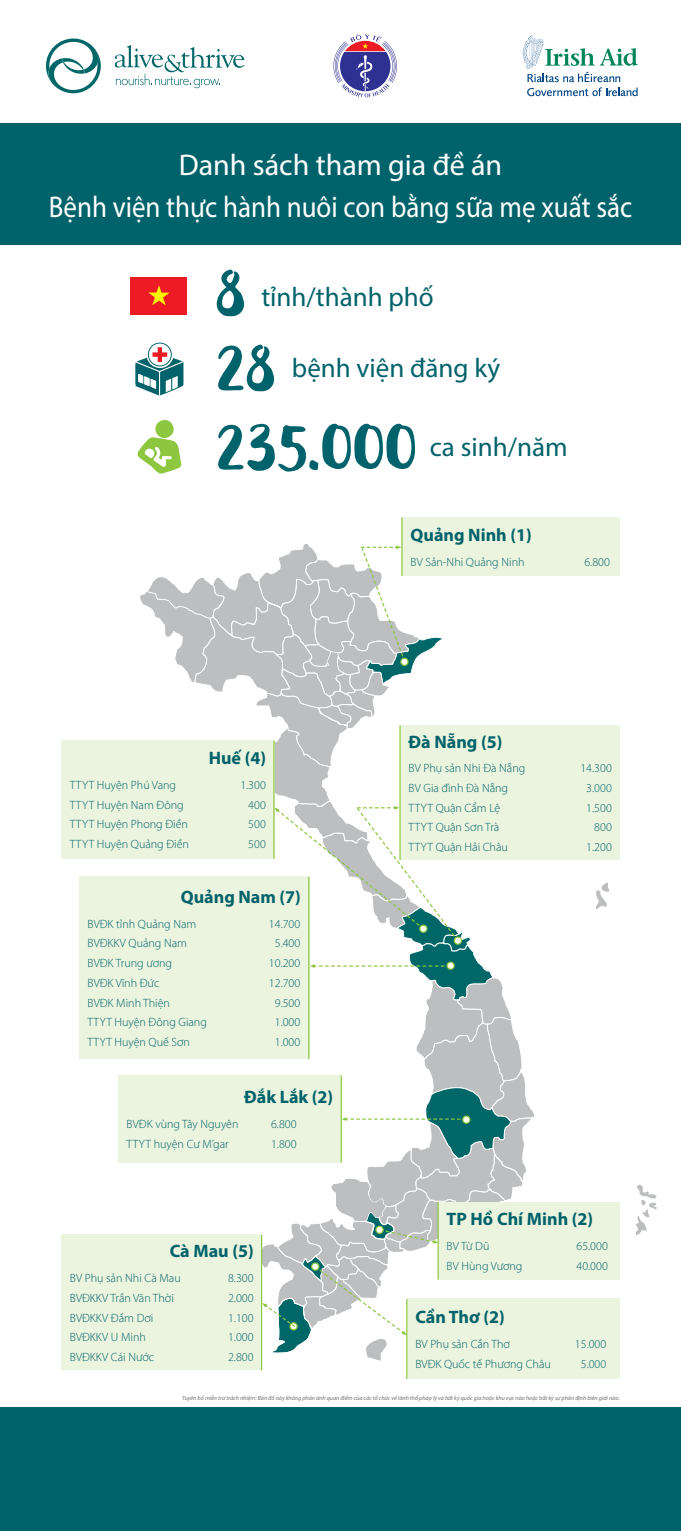
<style>
.page{position:relative;width:681px;height:1531px;background:#fff}
.page>*{position:absolute;margin:0;border:0;box-sizing:border-box;transform-origin:0 0}
.t1{font:58.95px/79.2px "VL Fonderful";color:#00626a}
.t2{font:30px/42px "Myriad Pro";color:#fff;text-align:center}
.t3{font:27px "Myriad Pro";color:#00626a}
.t4{font:700 18px "Myriad Pro";color:#00626a}
.t5{font:300 12px "Myriad Pro";color:#00626a}
.t6{font:italic 6px "Myriad Pro";color:#6d6f71}
.s1{font-family:"VL Fonderful";font-size:58.95px}
</style>
<div class="page">
<div style="left:0;top:1407px;width:680px;height:124px;background:#00626a"></div>
<div style="left:0;top:123px;width:680px;height:122px;background:#00626a"></div>
<svg style="left:333px;top:34px;width:64px;height:63px"></svg>
<svg style="left:522px;top:36px;width:115px;height:60px"></svg>
<svg style="left:115px;top:45px;width:129px;height:43px"></svg>
<svg style="left:46px;top:39px;width:55px;height:54px"></svg>
<svg style="left:635px;top:1184px;width:21px;height:51px"></svg>
<svg style="left:596px;top:882px;width:13px;height:27px"></svg>
<div style="left:402px;top:517px;width:217px;height:59px;background:#ebf4de"></div>
<hr style="left:401px;top:517px;width:1px;height:59px;background:#8dc73f">
<div style="left:400px;top:725px;width:219px;height:135px;background:#ebf4de"></div>
<div style="left:438px;top:1202px;width:181px;height:77px;background:#ebf4de"></div>
<div style="left:118px;top:1075px;width:223px;height:87px;background:#ebf4de"></div>
<div style="left:61px;top:740px;width:213px;height:118px;background:#ebf4de"></div>
<div style="left:61px;top:1235px;width:201px;height:135px;background:#ebf4de"></div>
<hr style="left:261px;top:1235px;width:1px;height:135px;background:#8dc73f">
<div style="left:79px;top:876px;width:230px;height:183px;background:#ebf4de"></div>
<svg style="left:138px;top:543px;width:397px;height:818px"></svg>
<svg style="left:137px;top:420px;width:44px;height:54px"></svg>
<svg style="left:135px;top:343px;width:49px;height:52px"></svg>
<div style="left:400px;top:658px;width:8px;height:7px;background:#fff;border-radius:50%"></div>
<div style="left:400px;top:658px;width:8px;height:8px;border:1px solid #8dc73f;border-radius:50%"></div>
<div style="left:131px;top:277px;width:56px;height:38px;background:#ed1c24"></div>
<svg style="left:148px;top:285px;width:21px;height:20px"></svg>
<div style="left:406px;top:1299px;width:213px;height:80px;background:#ebf4de"></div>
<hr style="left:406px;top:1299px;width:1px;height:80px;background:#8dc73f">
<h2 class="t2" style="left:49px;top:143px;width:585px">Danh sách tham gia đề án<br>Bệnh viện thực hành nuôi con bằng sữa mẹ xuất sắc</h2>
<h3 class="t3" style="left:215px;top:280px;width:220px"><span class="s1">8</span> tỉnh/thành phố</h3>
<h1 class="t1" style="left:215px;top:326px;width:202px">28<br>235.000</h1>
<h3 class="t3" style="left:292px;top:351px;width:209px">bệnh viện đăng ký</h3>
<h3 class="t3" style="left:429px;top:430px;width:139px">ca sinh/năm</h3>
<h3 class="t4" style="left:208px;top:746px;width:59px">Huế (4)</h3>
<p class="t5" style="left:70px;top:778px;width:108px">TTYT Huyện Phú Vang</p>
<p class="t5" style="left:240px;top:778px;width:27px">1.300</p>
<p class="t5" style="left:70px;top:797px;width:115px">TTYT Huyện Nam Đông</p>
<p class="t5" style="left:248px;top:797px;width:19px">400</p>
<p class="t5" style="left:70px;top:817px;width:120px">TTYT Huyện Phong Điền</p>
<p class="t5" style="left:248px;top:817px;width:19px">500</p>
<p class="t5" style="left:70px;top:837px;width:121px">TTYT Huyện Quảng Điền</p>
<p class="t5" style="left:248px;top:837px;width:19px">500</p>
<h3 class="t4" style="left:181px;top:885px;width:122px">Quảng Nam (7)</h3>
<p class="t5" style="left:87px;top:916px;width:110px">BVĐK tỉnh Quảng Nam</p>
<p class="t5" style="left:269px;top:916px;width:33px">14.700</p>
<p class="t5" style="left:87px;top:936px;width:101px">BVĐKKV Quảng Nam</p>
<p class="t5" style="left:275px;top:936px;width:27px">5.400</p>
<p class="t5" style="left:87px;top:956px;width:86px">BVĐK Trung ương</p>
<p class="t5" style="left:269px;top:956px;width:33px">10.200</p>
<p class="t5" style="left:87px;top:975px;width:73px">BVĐK Vĩnh Đức</p>
<p class="t5" style="left:269px;top:975px;width:33px">12.700</p>
<p class="t5" style="left:87px;top:995px;width:84px">BVĐK Minh Thiện</p>
<p class="t5" style="left:275px;top:995px;width:27px">9.500</p>
<p class="t5" style="left:87px;top:1015px;width:121px">TTYT Huyện Đông Giang</p>
<p class="t5" style="left:275px;top:1015px;width:27px">1.000</p>
<p class="t5" style="left:87px;top:1035px;width:104px">TTYT Huyện Quế Sơn</p>
<p class="t5" style="left:275px;top:1035px;width:27px">1.000</p>
<h3 class="t4" style="left:244px;top:1085px;width:91px">Đắk Lắk (2)</h3>
<p class="t5" style="left:126px;top:1117px;width:113px">BVĐK vùng Tây Nguyên</p>
<p class="t5" style="left:271px;top:1117px;width:27px">6.800</p>
<p class="t5" style="left:126px;top:1136px;width:104px">TTYT huyện Cư M’gar</p>
<p class="t5" style="left:271px;top:1136px;width:27px">1.800</p>
<h3 class="t4" style="left:170px;top:1239px;width:85px">Cà Mau (5)</h3>
<p class="t5" style="left:70px;top:1271px;width:112px">BV Phụ sản Nhi Cà Mau</p>
<p class="t5" style="left:228px;top:1271px;width:27px">8.300</p>
<p class="t5" style="left:70px;top:1290px;width:105px">BVĐKKV Trần Văn Thời</p>
<p class="t5" style="left:228px;top:1290px;width:27px">2.000</p>
<p class="t5" style="left:70px;top:1310px;width:85px">BVĐKKV Đầm Dơi</p>
<p class="t5" style="left:228px;top:1310px;width:27px">1.100</p>
<p class="t5" style="left:70px;top:1330px;width:78px">BVĐKKV U Minh</p>
<p class="t5" style="left:228px;top:1330px;width:27px">1.000</p>
<p class="t5" style="left:70px;top:1350px;width:86px">BVĐKKV Cái Nước</p>
<p class="t5" style="left:228px;top:1350px;width:27px">2.800</p>
<h3 class="t4" style="left:410px;top:523px;width:123px">Quảng Ninh (1)</h3>
<p class="t5" style="left:410px;top:554px;width:116px">BV Sản-Nhi Quảng Ninh</p>
<p class="t5" style="left:584px;top:554px;width:27px">6.800</p>
<h3 class="t4" style="left:408px;top:730px;width:95px">Đà Nẵng (5)</h3>
<p class="t5" style="left:408px;top:761px;width:118px">BV Phụ sản Nhi Đà Nẵng</p>
<p class="t5" style="left:580px;top:761px;width:33px">14.300</p>
<p class="t5" style="left:408px;top:781px;width:101px">BV Gia đình Đà Nẵng</p>
<p class="t5" style="left:586px;top:781px;width:27px">3.000</p>
<p class="t5" style="left:408px;top:800px;width:93px">TTYT Quận Cẩm Lệ</p>
<p class="t5" style="left:586px;top:800px;width:27px">1.500</p>
<p class="t5" style="left:408px;top:820px;width:92px">TTYT Quận Sơn Trà</p>
<p class="t5" style="left:594px;top:820px;width:19px">800</p>
<p class="t5" style="left:408px;top:840px;width:101px">TTYT Quận Hải Châu</p>
<p class="t5" style="left:586px;top:840px;width:27px">1.200</p>
<h3 class="t4" style="left:446px;top:1207px;width:148px">TP Hồ Chí Minh (2)</h3>
<p class="t5" style="left:446px;top:1239px;width:44px">BV Từ Dũ</p>
<p class="t5" style="left:576px;top:1239px;width:33px">65.000</p>
<p class="t5" style="left:446px;top:1258px;width:77px">BV Hùng Vương</p>
<p class="t5" style="left:576px;top:1258px;width:33px">40.000</p>
<h3 class="t4" style="left:415px;top:1305px;width:91px">Cần Thơ (2)</h3>
<p class="t5" style="left:415px;top:1337px;width:96px">BV Phụ sản Cần Thơ</p>
<p class="t5" style="left:574px;top:1337px;width:33px">15.000</p>
<p class="t5" style="left:415px;top:1356px;width:137px">BVĐK Quốc tế Phương Châu</p>
<p class="t5" style="left:580px;top:1356px;width:27px">5.000</p>
<p class="t6" style="left:182px;top:1394px;width:438px">Tuyên bố miễn trừ trách nhiệm: Bản đồ này không phản ánh quan điểm của các tổ chức về lãnh thổ pháp lý và bất kỳ quốc gia hoặc khu vực nào hoặc bất kỳ sự phân định biên giới nào.</p>
</div>
